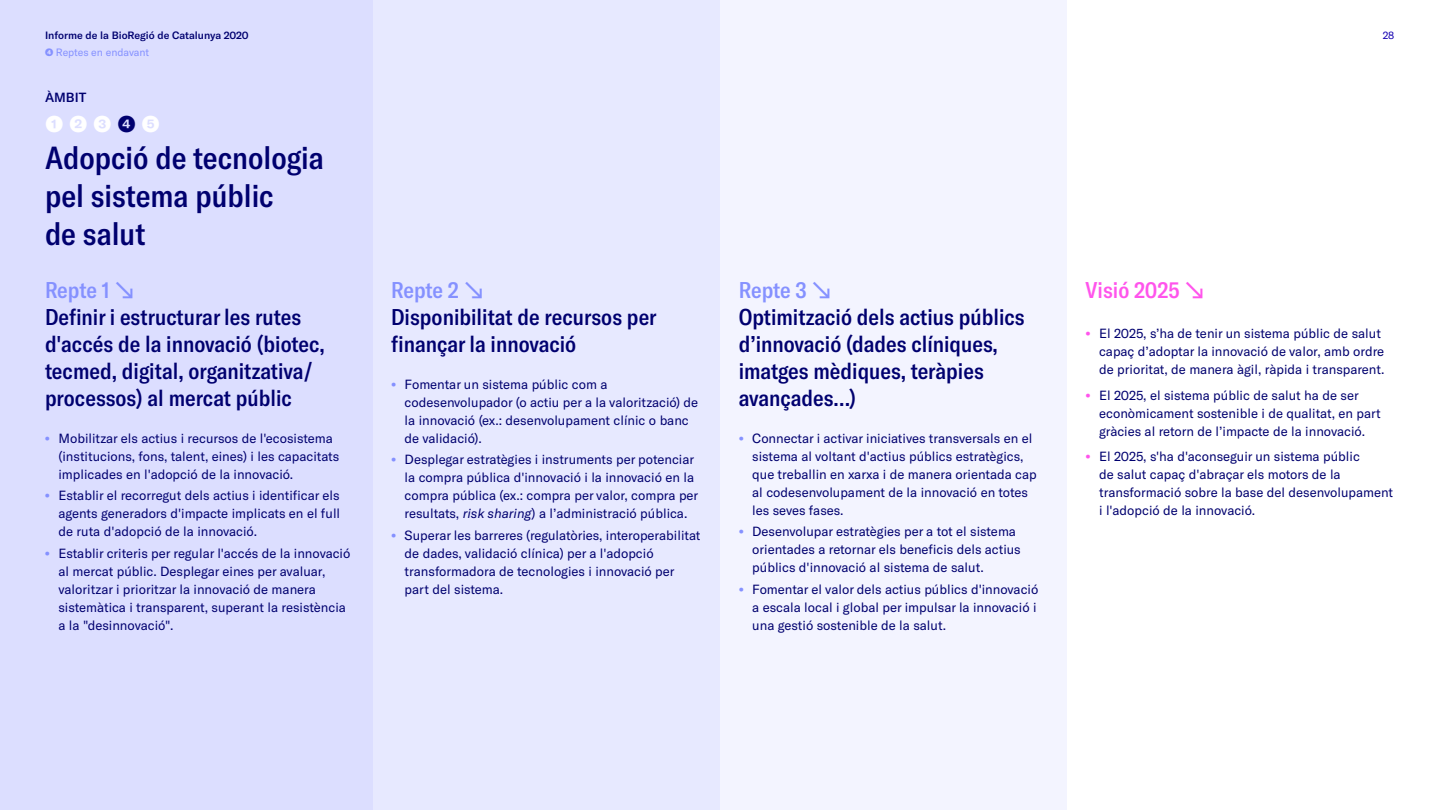
<style>
.page{position:relative;width:1440px;height:810px;background:#fff}
.page>*{position:absolute;margin:0;border:0;box-sizing:border-box;transform-origin:0 0}
.t1{font:500 condensed 31.5px/37.8px "GT America";color:#00006f}
.t2{font:500 condensed 22.5px/27px "GT America";color:#00006f}
.t3{font:500 condensed 22.5px "GT America";letter-spacing:-.01em;color:#8591ff}
.t4{font:500 condensed 22.5px "GT America";color:#ff54ec}
.t5{font:500 22.5px "GT America";color:#fff}
.t6{font:13.12px/18px "GT America";color:#00006f}
.t7{font:500 13.12px "GT America";color:#00006f}
.t8{font:500 10.5px "GT America";color:#00006f}
.t9{font:10.5px "GT America";color:#8591ff}
.t10{font:10.5px "GT America";color:#1400b1}
.s1{font-weight:900}
.s2{color:#00006f}
.s3{font-weight:900;color:#8591ff}
.s4{font-style:italic}
.s5{font-weight:900;color:#ff54ec}
</style>
<div class="page">
<div style="left:0;top:0;width:1067px;height:810px;background:#f3f4ff"></div>
<div style="left:0;top:0;width:720px;height:810px;background:#e7e9ff"></div>
<div style="left:0;top:0;width:373px;height:810px;background:#dcdeff"></div>
<p class="t8" style="left:45px;top:29px;width:205px">Informe de la BioRegió de Catalunya 2020</p>
<p class="t10" style="left:1383px;top:29px;width:13px">28</p>
<p class="t9" style="left:45px;top:46px;width:106px"><span class="s1">❹</span> Reptes en endavant</p>
<p class="t7" style="left:45px;top:90px;width:43px">ÀMBIT</p>
<h2 class="t5" style="left:45px;top:110px;width:117px">❶ ❷ ❸ <span class="s2">❹</span> ❺</h2>
<h1 class="t1" style="left:45px;top:139px;width:280px">Adopció de tecnologia pel sistema públic<br>de salut</h1>
<h2 class="t3" style="left:45px;top:276px;width:91px">Repte 1 ↘</h2>
<h2 class="t2" style="left:45px;top:303px;width:281px">Definir i estructurar les rutes d'accés de la innovació (biotec, tecmed, digital, organitzativa/ processos) al mercat públic</h2>
<p class="t6" style="left:59px;top:429px;width:282px;text-indent:-14px"><span class="s3">•</span> Mobilitzar els actius i recursos de l'ecosistema (institucions, fons, talent, eines) i les capacitats implicades en l'adopció de la innovació.</p>
<p class="t6" style="left:59px;top:487px;width:283px;text-align:justify;text-indent:-14px"><span class="s3">•</span> Establir el recorregut dels actius i identificar els agents generadors d'impacte implicats en el full de ruta d'adopció de la innovació.</p>
<p class="t6" style="left:59px;top:544px;width:293px;text-indent:-14px"><span class="s3">•</span> Establir criteris per regular l'accés de la innovació al mercat públic. Desplegar eines per avaluar, valoritzar i prioritzar la innovació de manera sistemàtica i transparent, superant la resistència a la "desinnovació".</p>
<h2 class="t3" style="left:391px;top:276px;width:94px">Repte 2 ↘</h2>
<h2 class="t2" style="left:391px;top:303px;width:267px">Disponibilitat de recursos per finançar la innovació</h2>
<p class="t6" style="left:405px;top:375px;width:295px;text-indent:-14px"><span class="s3">•</span> Fomentar un sistema públic com a codesenvolupador (o actiu per a la valorització) de la innovació (ex.: desenvolupament clínic o banc de validació).</p>
<p class="t6" style="left:405px;top:451px;width:295px;text-indent:-14px"><span class="s3">•</span> Desplegar estratègies i instruments per potenciar la compra pública d'innovació i la innovació en la compra pública (ex.: compra per valor, compra per resultats, <span class="s4">risk sharing</span>) a l’administració pública.</p>
<p class="t6" style="left:405px;top:526px;width:297px;text-indent:-14px"><span class="s3">•</span> Superar les barreres (regulatòries, interoperabilitat de dades, validació clínica) per a l'adopció transformadora de tecnologies i innovació per part del sistema.</p>
<h2 class="t3" style="left:739px;top:276px;width:94px">Repte 3 ↘</h2>
<h2 class="t2" style="left:739px;top:303px;width:287px">Optimització dels actius públics d’innovació (dades clíniques, imatges mèdiques, teràpies avançades…)</h2>
<p class="t6" style="left:752px;top:429px;width:286px;text-indent:-14px"><span class="s3">•</span> Connectar i activar iniciatives transversals en el sistema al voltant d'actius públics estratègics, que treballin en xarxa i de manera orientada cap al codesenvolupament de la innovació en totes les seves fases.</p>
<p class="t6" style="left:752px;top:523px;width:270px;text-indent:-14px"><span class="s3">•</span> Desenvolupar estratègies per a tot el sistema orientades a retornar els beneficis dels actius públics d'innovació al sistema de salut.</p>
<p class="t6" style="left:752px;top:580px;width:288px;text-indent:-14px"><span class="s3">•</span> Fomentar el valor dels actius públics d'innovació a escala local i global per impulsar la innovació i una gestió sostenible de la salut.</p>
<h2 class="t4" style="left:1086px;top:276px;width:120px">Visió 2025 ↘</h2>
<p class="t6" style="left:1099px;top:325px;width:287px;text-indent:-14px"><span class="s5">•</span> El 2025, s’ha de tenir un sistema públic de salut capaç d’adoptar la innovació de valor, amb ordre de prioritat, de manera àgil, ràpida i transparent.</p>
<p class="t6" style="left:1099px;top:386px;width:283px;text-indent:-14px"><span class="s5">•</span> El 2025, el sistema públic de salut ha de ser econòmicament sostenible i de qualitat, en part gràcies al retorn de l’impacte de la innovació.</p>
<p class="t6" style="left:1099px;top:448px;width:296px;text-indent:-14px"><span class="s5">•</span> El 2025, s'ha d'aconseguir un sistema públic<br>de salut capaç d'abraçar els motors de la transformació sobre la base del desenvolupament i l'adopció de la innovació.</p>
</div>
